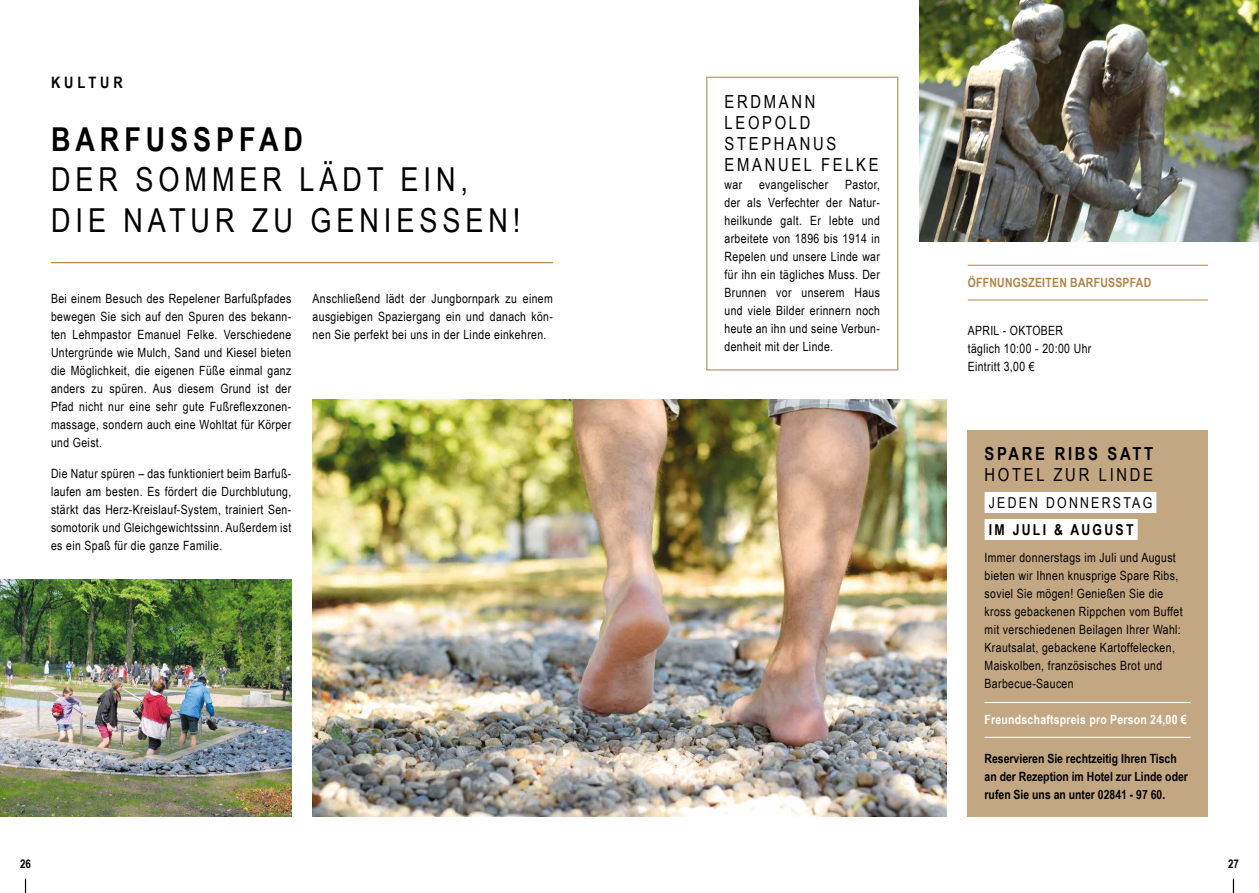
<style>
.page{position:relative;width:1259px;height:893px;background:#fff}
.page>*{position:absolute;margin:0;border:0;box-sizing:border-box;transform-origin:0 0}
.t1{font:33px/40.5px "Arial Narrow";letter-spacing:.15em;color:#000}
.t2{font:700 33px "Arial Narrow";letter-spacing:.15em;color:#000}
.t3{font:18px/21px "Arial Narrow";letter-spacing:.15em;color:#000}
.t4{font:700 18px "Arial Narrow";letter-spacing:.15em;color:#000}
.t5{font:700 15.75px "Arial Narrow";letter-spacing:.25em;color:#000}
.t6{font:15px "Arial Narrow";letter-spacing:.15em;color:#000}
.t7{font:700 15px "Arial Narrow";letter-spacing:.15em;color:#000}
.t8{font:12.75px/18px "Arial Narrow";letter-spacing:.03em;color:#000;text-align:justify}
.t9{font:700 12.75px/18px "Arial Narrow";color:#000}
.t10{font:700 12.75px "Arial Narrow";letter-spacing:.02em;color:#fff}
.t11{font:700 12.75px "Arial Narrow";letter-spacing:.02em;color:#b28347}
.t12{font:700 12px "Arial Narrow";color:#000}
</style>
<div class="page">
<img style="left:313px;top:400px;width:633px;height:416px">
<hr style="left:51px;top:262px;width:502px;height:1px;background:#b28347">
<div style="left:706px;top:77px;width:192px;height:294px;border:2px solid #c3a783"></div>
<hr style="left:967px;top:265px;width:241px;height:1px;background:#b28347">
<hr style="left:967px;top:300px;width:241px;height:1px;background:#b28347">
<div style="left:967px;top:430px;width:240px;height:386px;background:#c3a783"></div>
<div style="left:984px;top:492px;width:172px;height:21px;background:#fff"></div>
<div style="left:984px;top:519px;width:153px;height:21px;background:#fff"></div>
<hr style="left:984px;top:702px;width:206px;height:1px;background:#fff">
<hr style="left:984px;top:737px;width:206px;height:1px;background:#fff">
<img style="left:919px;top:0;width:340px;height:242px">
<img style="left:0;top:579px;width:291px;height:237px">
<svg style="left:1232px;top:879px;width:2px;height:14px"></svg>
<svg style="left:25px;top:879px;width:1px;height:14px"></svg>
<p class="t5" style="left:51px;top:71px;width:73px">KULTUR</p>
<h1 class="t2" style="left:51px;top:114px;width:253px">BARFUSSPFAD</h1>
<h1 class="t1" style="left:51px;top:158px;width:471px">DER SOMMER LÄDT EIN,<br>DIE NATUR ZU GENIESSEN!</h1>
<p class="t8" style="left:51px;top:289px;width:242px">Bei einem Besuch des Repelener Barfußpfades bewegen Sie sich auf den Spuren des bekann&shy;ten Lehmpastor Emanuel Felke. Verschiedene Untergründe wie Mulch, Sand und Kiesel bieten die Möglichkeit, die eigenen Füße einmal ganz anders zu spüren. Aus diesem Grund ist der Pfad nicht nur eine sehr gute Fußreflexzonen&shy;massage, sondern auch eine Wohltat für Körper und Geist.</p>
<p class="t8" style="left:51px;top:464px;width:242px">Die Natur spüren – das funktioniert beim Barfuß&shy;laufen am besten. Es fördert die Durchblutung, stärkt das Herz-Kreislauf-System, trainiert Sen&shy;somotorik und Gleichgewichtssinn. Außerdem ist es ein Spaß für die ganze Familie.</p>
<p class="t8" style="left:313px;top:289px;width:242px">Anschließend lädt der Jungbornpark zu einem ausgiebigen Spaziergang ein und danach kön&shy;nen Sie perfekt bei uns in der Linde einkehren.</p>
<h2 class="t3" style="left:724px;top:91px;width:156px">ERDMANN<br>LEOPOLD<br>STEPHANUS<br>EMANUEL FELKE</h2>
<p class="t8" style="left:724px;top:175px;width:19px">war</p>
<p class="t8" style="left:759px;top:175px;width:71px">evangelischer</p>
<p class="t8" style="left:724px;top:175px;width:157px;text-indent:121px">Pastor, der als Verfechter der Natur&shy;heilkunde galt. Er lebte und arbeitete von 1896 bis 1914 in Repelen und unsere Linde war für ihn ein tägliches Muss. Der Brunnen vor unserem Haus und viele Bilder erinnern noch heute an ihn und seine Verbun&shy;denheit mit der Linde.</p>
<p class="t11" style="left:967px;top:273px;width:185px">ÖFFNUNGSZEITEN BARFUSSPFAD</p>
<p class="t8" style="left:967px;top:321px;width:125px;text-align:left">APRIL - OKTOBER täglich 10:00 - 20:00 Uhr<br>Eintritt 3,00 €</p>
<h2 class="t4" style="left:984px;top:440px;width:170px">SPARE RIBS SATT</h2>
<h2 class="t3" style="left:984px;top:464px;width:170px">HOTEL ZUR LINDE</h2>
<p class="t6" style="left:989px;top:492px;width:165px">JEDEN DONNERSTAG</p>
<p class="t7" style="left:989px;top:518px;width:146px">IM JULI &amp; AUGUST</p>
<p class="t8" style="left:984px;top:548px;width:200px;text-align:left">Immer donnerstags im Juli und August bieten wir Ihnen knusprige Spare Ribs, soviel Sie mögen! Genießen Sie die kross gebackenen Rippchen vom Buffet mit verschiedenen Beilagen Ihrer Wahl:<br>Krautsalat, gebackene Kartoffelecken, Maiskolben, französisches Brot und Barbecue-Saucen</p>
<p class="t10" style="left:984px;top:710px;width:204px">Freundschaftspreis pro Person 24,00 €</p>
<p class="t9" style="left:984px;top:749px;width:205px">Reservieren Sie rechtzeitig Ihren Tisch an der Rezeption im Hotel zur Linde oder rufen Sie uns an unter 02841 - 97 60.</p>
<p class="t12" style="left:20px;top:855px;width:12px">26</p>
<p class="t12" style="left:1228px;top:855px;width:12px">27</p>
</div>
